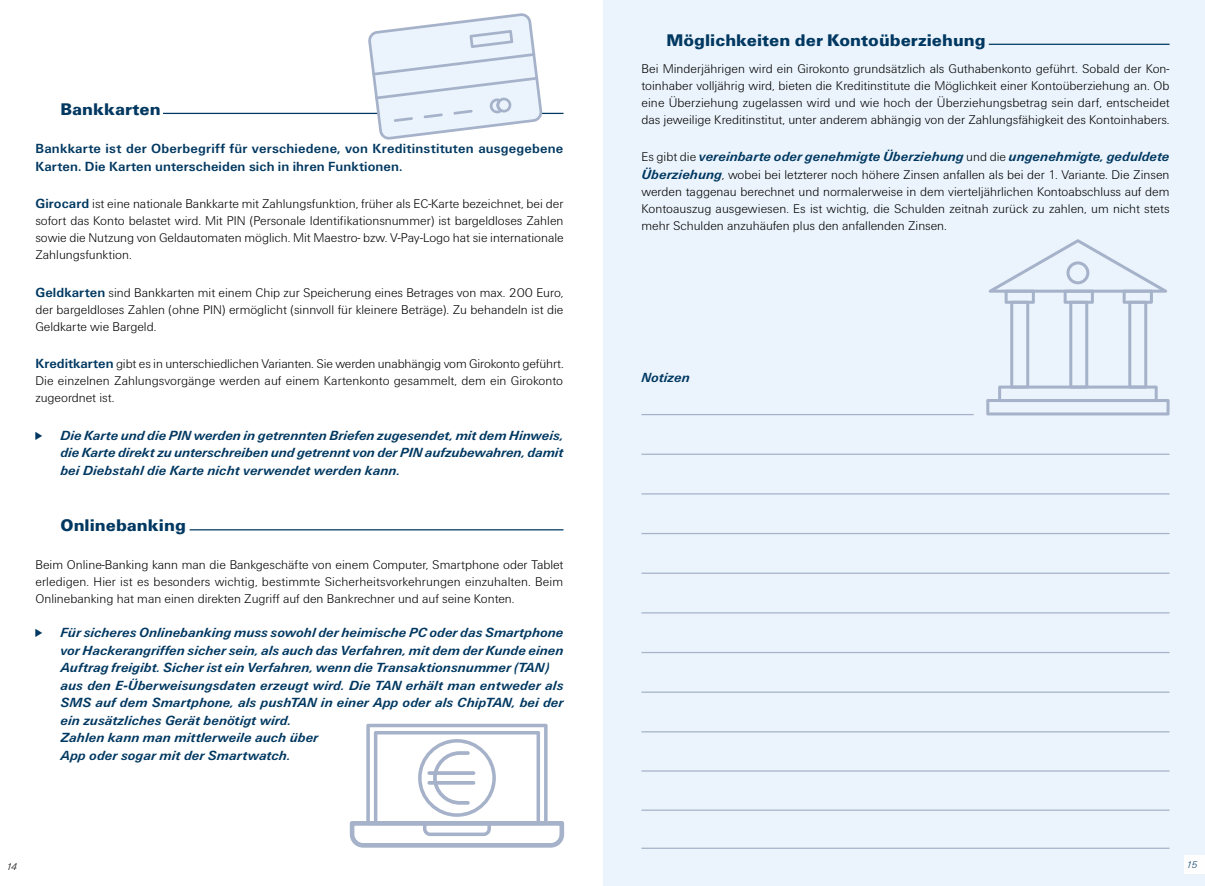
<style>
.page{position:relative;width:1205px;height:886px;background:#fff}
.page>*{position:absolute;margin:0;border:0;box-sizing:border-box;transform-origin:0 0}
.t1{font:900 17.5px "Unitus T";color:#003861}
.t2{font:italic 700 13.75px/17.5px "Unitus T";letter-spacing:.005em;color:#003861;text-align:justify}
.t3{font:700 13.75px/17.5px "Unitus T";letter-spacing:.015em;color:#003861}
.t4{font:300 13.12px/17px "Unitus T";color:#000;text-align:justify}
.t5{font:italic 300 10px "Unitus T";color:#000}
.t6{font:italic 300 10px "Unitus T";color:#003861}
.s1{font-weight:700;font-size:13.75px;color:#003861}
.s2{font-weight:300;font-style:normal;font-size:13.12px;color:#000}
.s3{font-weight:700;font-style:italic;font-size:13.75px;color:#003861}
</style>
<div class="page">
<div style="left:603px;top:0;width:602px;height:886px;background:#ebf4fc"></div>
<div style="left:1184px;top:856px;width:21px;height:18px;background:#fefefe"></div>
<svg style="left:986px;top:239px;width:183px;height:176px"></svg>
<hr style="left:163px;top:113px;width:400px;height:1px;background:#003861">
<hr style="left:190px;top:529px;width:373px;height:1px;background:#003861">
<svg style="left:368px;top:13px;width:175px;height:127px"></svg>
<hr style="left:989px;top:44px;width:180px;height:1px;background:#003861">
<hr style="left:641px;top:414px;width:333px;height:1px;background:#a5b2c9">
<hr style="left:641px;top:454px;width:528px;height:1px;background:#a5b2c9">
<hr style="left:641px;top:493px;width:528px;height:1px;background:#a5b2c9">
<hr style="left:641px;top:533px;width:528px;height:1px;background:#a5b2c9">
<hr style="left:641px;top:572px;width:528px;height:2px;background:#a5b2c9">
<hr style="left:641px;top:612px;width:528px;height:1px;background:#a5b2c9">
<hr style="left:641px;top:652px;width:528px;height:1px;background:#a5b2c9">
<hr style="left:641px;top:691px;width:528px;height:2px;background:#a5b2c9">
<hr style="left:641px;top:731px;width:528px;height:1px;background:#a5b2c9">
<hr style="left:641px;top:770px;width:528px;height:1px;background:#a5b2c9">
<hr style="left:641px;top:809px;width:528px;height:2px;background:#a5b2c9">
<hr style="left:641px;top:847px;width:528px;height:2px;background:#a5b2c9">
<svg style="left:349px;top:724px;width:216px;height:124px"></svg>
<h1 class="t1" style="left:60px;top:99px;width:102px">Bankkarten</h1>
<p class="t3" style="left:35px;top:140px;width:529px">Bankkarte ist der Oberbegriff für verschiedene, von Kreditinstituten ausgegebene<br>Karten. Die Karten unterscheiden sich in ihren Funktionen.</p>
<p class="t4" style="left:35px;top:195px;width:530px"><span class="s1">Girocard</span> ist eine nationale Bankkarte mit Zahlungsfunktion, früher als EC-Karte bezeichnet, bei der sofort das Konto belastet wird. Mit PIN (Personale Identifikationsnummer) ist bargeldloses Zahlen sowie die Nutzung von Geldautomaten möglich. Mit Maestro- bzw. V-Pay-Logo hat sie internationale Zahlungsfunktion.</p>
<p class="t4" style="left:35px;top:284px;width:529px"><span class="s1">Geldkarten</span> sind Bankkarten mit einem Chip zur Speicherung eines Betrages von max. 200 Euro, der bargeldloses Zahlen (ohne PIN) ermöglicht (sinnvoll für kleinere Beträge). Zu behandeln ist die Geldkarte wie Bargeld.</p>
<p class="t4" style="left:35px;top:355px;width:530px"><span class="s1">Kreditkarten</span> gibt es in unterschiedlichen Varianten. Sie werden unabhängig vom Girokonto geführt.<br>Die einzelnen Zahlungsvorgänge werden auf einem Kartenkonto gesammelt, dem ein Girokonto zugeordnet ist.</p>
<p class="t2" style="left:60px;top:426px;width:505px">Die Karte und die PIN werden in getrennten Briefen zugesendet, mit dem Hinweis, die Karte direkt zu unterschreiben und getrennt von der PIN aufzubewahren, damit bei Diebstahl die Karte nicht verwendet werden kann.</p>
<h1 class="t1" style="left:60px;top:515px;width:127px">Onlinebanking</h1>
<p class="t4" style="left:35px;top:556px;width:529px">Beim Online-Banking kann man die Bankgeschäfte von einem Computer, Smartphone oder Tablet erledigen. Hier ist es besonders wichtig, bestimmte Sicherheitsvorkehrungen einzuhalten. Beim Onlinebanking hat man einen direkten Zugriff auf den Bankrechner und auf seine Konten.</p>
<p class="t2" style="left:60px;top:624px;width:505px;text-align:left">Für sicheres Onlinebanking muss sowohl der heimische PC oder das Smartphone vor Hackerangriffen sicher sein, als auch das Verfahren, mit dem der Kunde einen Auftrag freigibt. Sicher ist ein Verfahren, wenn die Transaktionsnummer (TAN) aus den E-Überweisungsdaten erzeugt wird. Die TAN erhält man entweder als SMS auf dem Smartphone, als pushTAN in einer App oder als ChipTAN, bei der ein zusätzliches Gerät benötigt wird.<br>Zahlen kann man mittlerweile auch über<br>App oder sogar mit der Smartwatch.</p>
<h1 class="t1" style="left:666px;top:30px;width:321px">Möglichkeiten der Kontoüberziehung</h1>
<p class="t4" style="left:641px;top:59px;width:530px">Bei Minderjährigen wird ein Girokonto grundsätzlich als Guthabenkonto geführt. Sobald der Kon&shy;toinhaber volljährig wird, bieten die Kreditinstitute die Möglichkeit einer Kontoüberziehung an. Ob eine Überziehung zugelassen wird und wie hoch der Überziehungsbetrag sein darf, entscheidet das jeweilige Kreditinstitut, unter anderem abhängig von der Zahlungsfähigkeit des Kontoinhabers.</p>
<p class="t2" style="left:641px;top:148px;width:529px"><span class="s2">Es gibt die</span> vereinbarte oder genehmigte Überziehung <span class="s2">und die</span> ungenehmigte, geduldete</p>
<p class="t4" style="left:641px;top:165px;width:529px"><span class="s3">Überziehung</span>, wobei bei letzterer noch höhere Zinsen anfallen als bei der 1. Variante. Die Zinsen werden taggenau berechnet und normalerweise in dem vierteljährlichen Kontoabschluss auf dem Kontoauszug ausgewiesen. Es ist wichtig, die Schulden zeitnah zurück zu zahlen, um nicht stets mehr Schulden anzuhäufen plus den anfallenden Zinsen.</p>
<p class="t2" style="left:641px;top:369px;width:50px">Notizen</p>
<p class="t5" style="left:6px;top:861px;width:13px">14</p>
<p class="t6" style="left:1186px;top:859px;width:13px">15</p>
</div>
